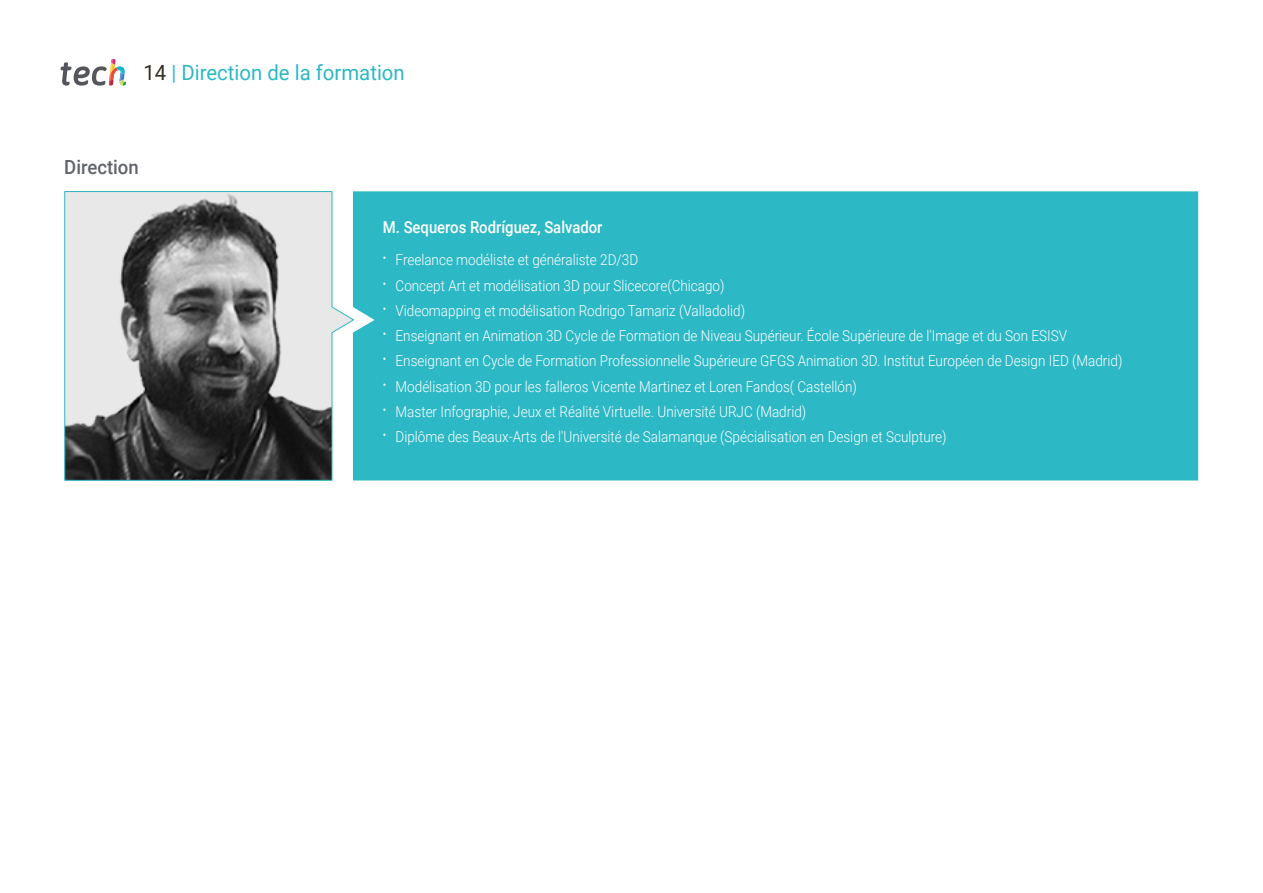
<style>
.page{position:relative;width:1263px;height:893px;background:#fff}
.page>*{position:absolute;margin:0;border:0;box-sizing:border-box;transform-origin:0 0}
.t1{font:21px "Roboto";color:#2db8c5}
.t2{font:500 19.5px "Roboto";color:#61646a;scale:.95 1}
.t3{font:500 16.5px "Roboto";color:#fff;scale:.9 1}
.t4{font:300 15px "Roboto";color:#fff;scale:.9 1}
.s1{color:#312e20}
</style>
<div class="page">
<svg style="left:61px;top:59px;width:65px;height:27px"></svg>
<div style="left:354px;top:191px;width:844px;height:289px;background:#2db8c5"></div>
<svg style="left:64px;top:191px;width:290px;height:290px;background:#919494"></svg>
<h1 class="t1" style="left:144px;top:57px;width:263px"><span class="s1">14</span> | Direction de la formation</h1>
<h2 class="t2" style="left:64px;top:154px;width:80px">Direction</h2>
<p class="t3" style="left:383px;top:215px;width:246px">M. Sequeros Rodríguez, Salvador</p>
<p class="t4" style="left:383px;top:249px;width:285px"><sup>•</sup> Freelance modéliste et généraliste 2D/3D</p>
<p class="t4" style="left:383px;top:275px;width:381px"><sup>•</sup> Concept Art et modélisation 3D pour Slicecore(Chicago)</p>
<p class="t4" style="left:383px;top:300px;width:404px"><sup>•</sup> Videomapping et modélisation Rodrigo Tamariz (Valladolid)</p>
<p class="t4" style="left:383px;top:325px;width:762px"><sup>•</sup> Enseignant en Animation 3D Cycle de Formation de Niveau Supérieur. École Supérieure de l'Image et du Son ESISV</p>
<p class="t4" style="left:383px;top:350px;width:823px"><sup>•</sup> Enseignant en Cycle de Formation Professionnelle Supérieure GFGS Animation 3D. Institut Européen de Design IED (Madrid)</p>
<p class="t4" style="left:383px;top:376px;width:528px"><sup>•</sup> Modélisation 3D pour les falleros Vicente Martinez et Loren Fandos( Castellón)</p>
<p class="t4" style="left:383px;top:401px;width:472px"><sup>•</sup> Master Infographie, Jeux et Réalité Virtuelle. Université URJC (Madrid)</p>
<p class="t4" style="left:383px;top:426px;width:628px"><sup>•</sup> Diplôme des Beaux-Arts de l'Université de Salamanque (Spécialisation en Design et Sculpture)</p>
</div>
